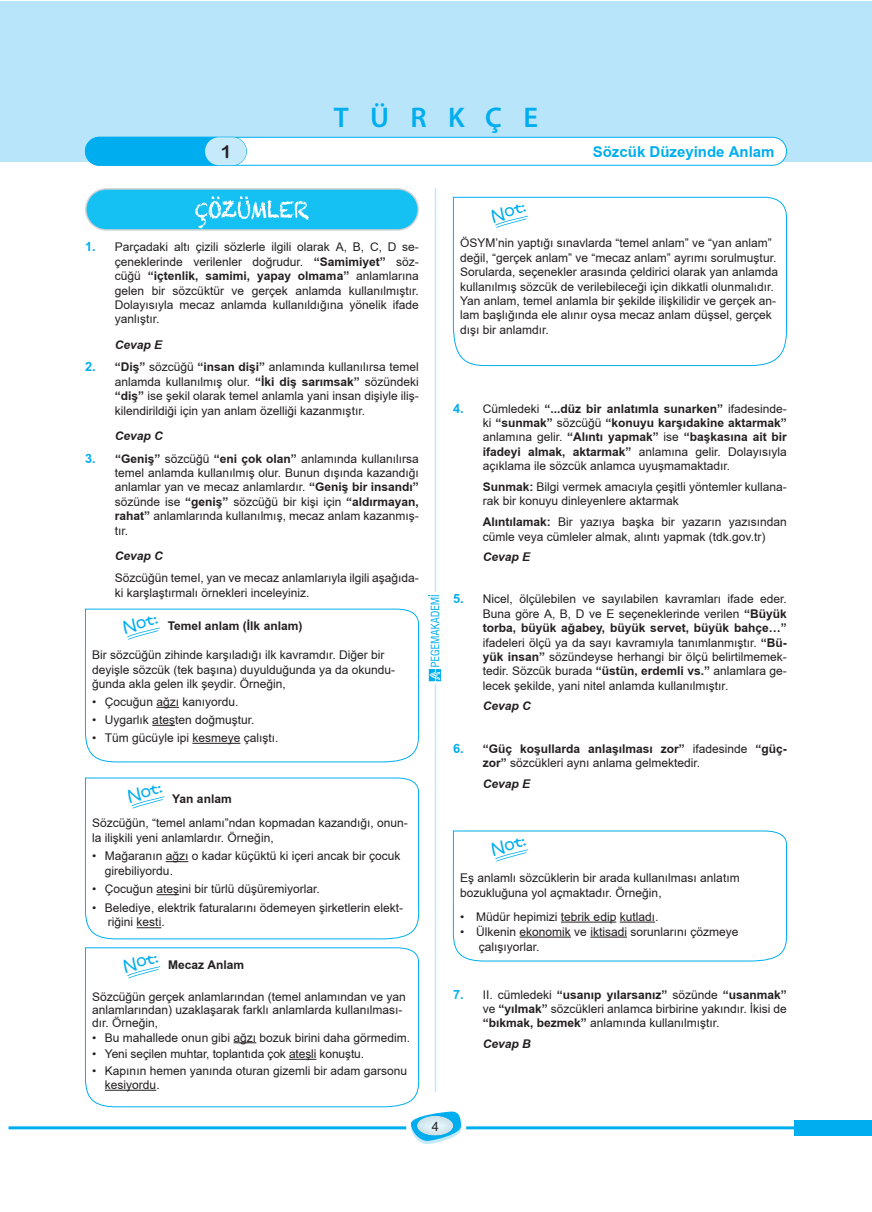
<style>
.page{position:relative;width:872px;height:1212px;background:#fff}
.page>*{position:absolute;margin:0;border:0;box-sizing:border-box;transform-origin:0 0}
.t1{font:600 28.5px "Myriad Pro";letter-spacing:.75em;color:#00aeef}
.t2{font:18px "Arial Rounded MT Bold";color:#231f20}
.t3{font:700 15px "TR Arial";color:#00aeef}
.t4{font:15px "Pegem Kristen";color:#00aeef;scale:1.08 1}
.t5{font:12.75px "TR Arial";color:#231f20}
.cozum{font:12px/14.4px "TR Arial";color:#231f20}
.cozumnumarasız{font:12px/14.4px "TR Arial";color:#231f20}
.cozumnumarasız-2{font:700 12px/14.4px "TR Arial";color:#231f20;text-align:justify}
.dogru_secenek{font:italic 700 12px "TR Arial";color:#231f20}
.cozum-2{font:700 12px "TR Arial";color:#231f20}
.s1{font-weight:700;font-size:12.75px;color:#00aeef}
.s2{font-weight:700}
.s3{font-size:12.75px;color:#00aeef}
.s4{font-weight:400}
</style>
<div class="page">
<div style="left:850px;top:1px;width:22px;height:161px;background:#b9e5fa"></div>
<div style="left:0;top:1px;width:850px;height:161px;background:#b9e5fa"></div>
<hr style="left:435px;top:188px;width:1px;height:904px;background:#00aeef">
<svg style="left:428px;top:592px;width:14px;height:92px"></svg>
<svg style="left:428px;top:595px;width:13px;height:86px"></svg>
<div style="left:85px;top:137px;width:701px;height:28px;background:#fff;border-radius:14px"></div>
<div style="left:85px;top:137px;width:702px;height:29px;border:1px solid #00aeef;border-radius:14px"></div>
<div style="left:85px;top:137px;width:161px;height:28px;background:#00aeef;border-radius:14px"></div>
<div style="left:85px;top:137px;width:162px;height:29px;border:1px solid #00aeef;border-radius:14px"></div>
<div style="left:205px;top:137px;width:41px;height:28px;background:#c6eafa;border-radius:14px"></div>
<hr style="left:9px;top:1126px;width:397px;height:3px;background:#00aeef">
<hr style="left:466px;top:1126px;width:329px;height:3px;background:#00aeef">
<svg style="left:414px;top:1136px;width:41px;height:8px"></svg>
<div style="left:408px;top:1106px;width:54px;height:30px;background:#231f20;opacity:.35"></div>
<div style="left:794px;top:1120px;width:56px;height:16px;background:#00aeef"></div>
<div style="left:850px;top:1120px;width:22px;height:16px;background:#00aeef"></div>
<div style="left:86px;top:189px;width:332px;height:41px;background:#15c0f2;border-radius:21px"></div>
<div style="left:85px;top:188px;width:334px;height:43px;border:2px solid #d1d2d4;border-radius:21px"></div>
<svg style="left:195px;top:196px;width:114px;height:32px"></svg>
<svg style="left:85px;top:608px;width:334px;height:155px"></svg>
<svg style="left:85px;top:777px;width:334px;height:163px"></svg>
<svg style="left:85px;top:947px;width:334px;height:160px"></svg>
<svg style="left:452px;top:197px;width:335px;height:169px"></svg>
<svg style="left:452px;top:830px;width:335px;height:132px"></svg>
<h1 class="t1" style="left:334px;top:99px;width:206px">TÜRKÇE</h1>
<h2 class="t2" style="left:221px;top:141px;width:12px">1</h2>
<p class="t3" style="left:593px;top:141px;width:183px">Sözcük Düzeyinde Anlam</p>
<p class="cozum" style="left:115px;top:240px;width:306px;text-align:justify;text-indent:-30px"><span class="s1">1.</span> Parçadaki altı çizili sözlerle ilgili olarak A, B, C, D se&shy;çeneklerinde verilenler doğrudur. <span class="s2">“Samimiyet”</span> söz&shy;cüğü <span class="s2">“içtenlik, samimi, yapay olmama”</span> anlamlarına gelen bir sözcüktür ve gerçek anlamda kullanılmıştır.<br>Dolayısıyla mecaz anlamda kullanıldığına yönelik ifade yanlıştır.</p>
<p class="dogru_secenek" style="left:115px;top:336px;width:49px">Cevap E</p>
<p class="cozum" style="left:115px;top:360px;width:306px;text-align:justify;text-indent:-30px"><span class="s1">2.</span> <span class="s2">“Diş”</span> sözcüğü <span class="s2">“insan dişi”</span> anlamında kullanılırsa temel anlamda kullanılmış olur. <span class="s2">“İki diş sarımsak”</span> sözündeki <span class="s2">“diş”</span> ise şekil olarak temel anlamla yani insan dişiyle iliş&shy;kilendirildiği için yan anlam özelliği kazanmıştır.</p>
<p class="dogru_secenek" style="left:115px;top:427px;width:50px">Cevap C</p>
<p class="cozum" style="left:115px;top:451px;width:306px;text-align:justify;text-indent:-30px"><span class="s1">3.</span> <span class="s2">“Geniş”</span> sözcüğü <span class="s2">“eni çok olan”</span> anlamında kullanılırsa temel anlamda kullanılmış olur. Bunun dışında kazandığı anlamlar yan ve mecaz anlamlardır. <span class="s2">“Geniş bir insandı” </span>sözünde ise <span class="s2">“geniş”</span> sözcüğü bir kişi için <span class="s2">“aldırmayan, rahat”</span> anlamlarında kullanılmış, mecaz anlam kazanmış&shy;tır.</p>
<p class="dogru_secenek" style="left:115px;top:547px;width:50px">Cevap C</p>
<p class="cozumnumarasız" style="left:115px;top:571px;width:306px">Sözcüğün temel, yan ve mecaz anlamlarıyla ilgili aşağıda&shy;ki karşlaştırmalı örnekleri inceleyiniz.</p>
<p class="t4" style="left:121px;top:618px;width:35px;rotate:-15deg">Not:</p>
<p class="cozumnumarasız-2" style="left:168px;top:619px;width:136px">Temel anlam (İlk anlam)</p>
<p class="cozum" style="left:92px;top:648px;width:304px">Bir sözcüğün zihinde karşıladığı ilk kavramdır. Diğer bir deyişle sözcük (tek başına) duyulduğunda ya da okundu&shy;ğunda akla gelen ilk şeydir. Örneğin,</p>
<p class="cozum" style="left:92px;top:694px;width:148px">• Çocuğun ağzı kanıyordu.</p>
<p class="cozum" style="left:92px;top:712px;width:164px">• Uygarlık ateşten doğmuştur.</p>
<p class="cozum" style="left:92px;top:730px;width:188px">• Tüm gücüyle ipi kesmeye çalıştı.</p>
<p class="t4" style="left:125px;top:787px;width:35px;rotate:-15deg">Not:</p>
<p class="cozum-2" style="left:172px;top:790px;width:61px">Yan anlam</p>
<p class="cozum" style="left:92px;top:816px;width:317px">Sözcüğün, “temel anlamı”ndan kopmadan kazandığı, onun&shy;la ilişkili yeni anlamlardır. Örneğin,</p>
<p class="cozum" style="left:105px;top:849px;width:297px;text-indent:-13px">• Mağaranın ağzı o kadar küçüktü ki içeri ancak bir çocuk girebiliyordu.</p>
<p class="cozum" style="left:92px;top:882px;width:229px">• Çocuğun ateşini bir türlü düşüremiyorlar.</p>
<p class="cozum" style="left:108px;top:900px;width:297px;text-indent:-16px">• Belediye, elektrik faturalarını ödemeyen şirketlerin elekt&shy;riğini kesti.</p>
<p class="t4" style="left:121px;top:957px;width:35px;rotate:-15deg">Not:</p>
<p class="cozum-2" style="left:168px;top:956px;width:78px">Mecaz Anlam</p>
<p class="cozum" style="left:92px;top:990px;width:315px;line-height:12.9px">Sözcüğün gerçek anlamlarından (temel anlamından ve yan anlamlarından) uzaklaşarak farklı anlamlarda kullanılması&shy;dır. Örneğin,</p>
<p class="cozum" style="left:92px;top:1030px;width:319px">• Bu mahallede onun gibi ağzı bozuk birini daha görmedim.</p>
<p class="cozum" style="left:92px;top:1046px;width:273px">• Yeni seçilen muhtar, toplantıda çok ateşli konuştu.</p>
<p class="cozum" style="left:105px;top:1063px;width:304px;text-indent:-13px">• Kapının hemen yanında oturan gizemli bir adam garsonu kesiyordu.</p>
<p class="t5" style="left:432px;top:1117px;width:9px">4</p>
<p class="t4" style="left:489px;top:207px;width:35px;rotate:-15deg">Not:</p>
<p class="cozum" style="left:460px;top:236px;width:318px">ÖSYM’nin yaptığı sınavlarda “temel anlam” ve “yan anlam” değil, “gerçek anlam” ve “mecaz anlam” ayrımı sorulmuştur.</p>
<p class="cozum" style="left:460px;top:265px;width:319px">Sorularda, seçenekler arasında çeldirici olarak yan anlamda kullanılmış sözcük de verilebileceği için dikkatli olunmalıdır.<br>Yan anlam, temel anlamla bir şekilde ilişkilidir ve gerçek an&shy;lam başlığında ele alınır oysa mecaz anlam düşsel, gerçek dışı bir anlamdır.</p>
<p class="cozumnumarasız-2" style="left:483px;top:401px;width:306px;text-indent:-30px"><span class="s3">4.</span> <span class="s4">Cümledeki</span> “...düz bir anlatımla sunarken” <span class="s4">ifadesinde&shy;ki</span> “sunmak” <span class="s4">sözcüğü</span> “konuyu karşıdakine aktarmak” <span class="s4">anlamına gelir.</span> “Alıntı yapmak” <span class="s4">ise</span> “başkasına ait bir ifadeyi almak, aktarmak” <span class="s4">anlamına gelir. Dolayısıyla açıklama ile sözcük anlamca uyuşmamaktadır.</span></p>
<p class="cozumnumarasız" style="left:483px;top:479px;width:306px"><span class="s2">Sunmak:</span> Bilgi vermek amacıyla çeşitli yöntemler kullana&shy;rak bir konuyu dinleyenlere aktarmak</p>
<p class="cozumnumarasız" style="left:483px;top:515px;width:306px"><span class="s2">Alıntılamak:</span> Bir yazıya başka bir yazarın yazısından cümle veya cümleler almak, alıntı yapmak (tdk.gov.tr)</p>
<p class="dogru_secenek" style="left:483px;top:549px;width:49px">Cevap E</p>
<p class="cozum" style="left:483px;top:592px;width:306px;text-align:justify;text-indent:-30px"><span class="s1">5.</span> Nicel, ölçülebilen ve sayılabilen kavramları ifade eder.<br>Buna göre A, B, D ve E seçeneklerinde verilen <span class="s2">“Büyük torba, büyük ağabey, büyük servet, büyük bahçe…” </span>ifadeleri ölçü ya da sayı kavramıyla tanımlanmıştır. <span class="s2">“Bü&shy;yük insan”</span> sözündeyse herhangi bir ölçü belirtilmemek&shy;tedir. Sözcük burada <span class="s2">“üstün, erdemli vs.”</span> anlamlara ge&shy;lecek şekilde, yani nitel anlamda kullanılmıştır.</p>
<p class="dogru_secenek" style="left:483px;top:698px;width:50px">Cevap C</p>
<p class="cozum" style="left:483px;top:741px;width:306px;text-indent:-30px"><span class="s1">6.</span> <span class="s2">“Güç koşullarda anlaşılması zor”</span> ifadesinde <span class="s2">“güç&shy;zor”</span> sözcükleri aynı anlama gelmektedir.</p>
<p class="dogru_secenek" style="left:483px;top:775px;width:49px">Cevap E</p>
<p class="t4" style="left:489px;top:840px;width:35px;rotate:-15deg">Not:</p>
<p class="cozum" style="left:460px;top:870px;width:281px;line-height:15px">Eş anlamlı sözcüklerin bir arada kullanılması anlatım bozukluğuna yol açmaktadır. Örneğin,</p>
<p class="cozum" style="left:460px;top:909px;width:200px">• Müdür hepimizi tebrik edip kutladı.</p>
<p class="cozum" style="left:479px;top:924px;width:261px;line-height:15px;text-indent:-19px">• Ülkenin ekonomik ve iktisadi sorunlarını çözmeye çalışıyorlar.</p>
<p class="cozum" style="left:483px;top:987px;width:306px;text-align:justify;text-indent:-30px"><span class="s1">7.</span> II. cümledeki <span class="s2">“usanıp yılarsanız”</span> sözünde <span class="s2">“usanmak” </span>ve <span class="s2">“yılmak”</span> sözcükleri anlamca birbirine yakındır. İkisi de <span class="s2">“bıkmak, bezmek”</span> anlamında kullanılmıştır.</p>
<p class="dogru_secenek" style="left:483px;top:1036px;width:50px">Cevap B</p>
</div>
